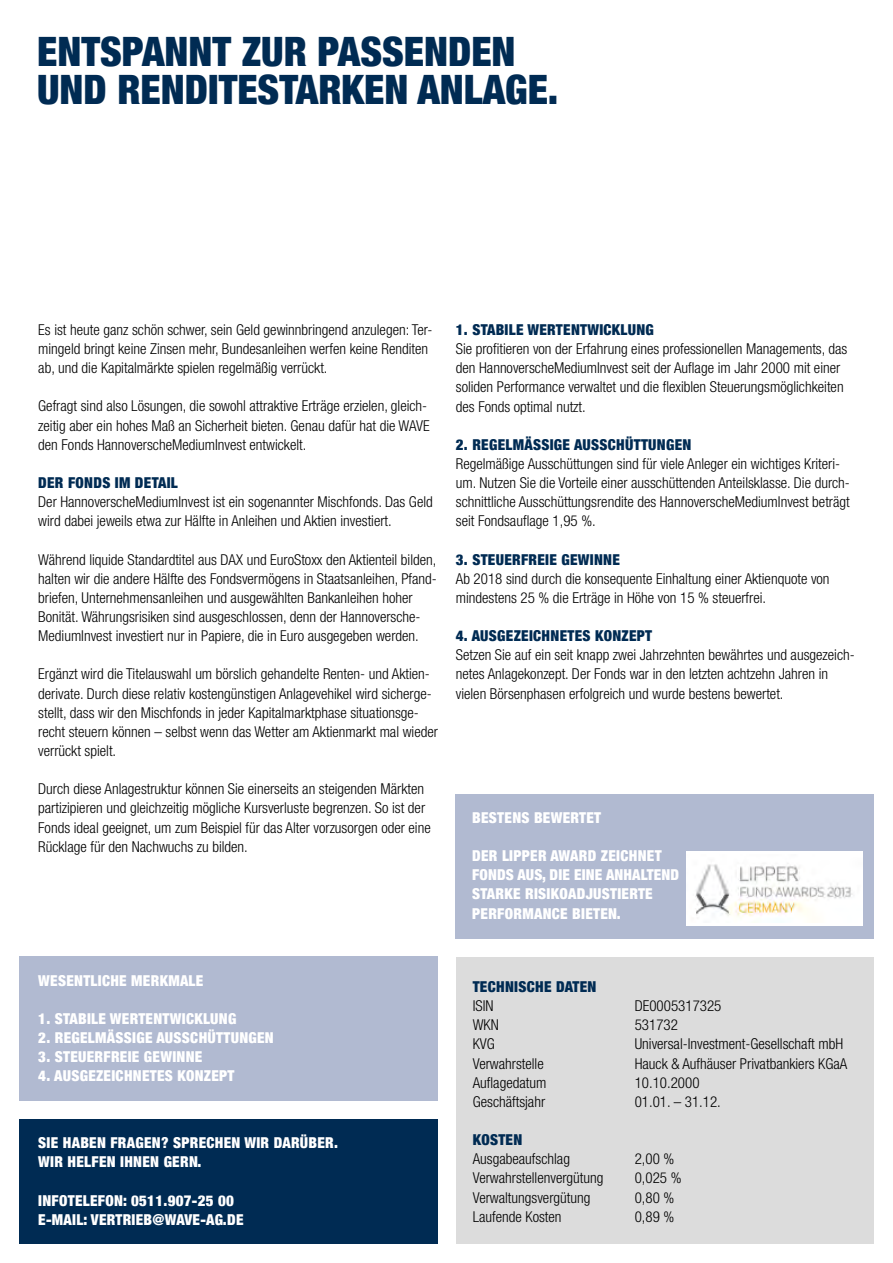
<style>
.page{position:relative;width:893px;height:1263px;background:#fff}
.page>*{position:absolute;margin:0;border:0;box-sizing:border-box;transform-origin:0 0}
.t1{font:900 condensed 40.5px/38.2px "Helvetica Neue";color:#002b53}
.t2{font:300 condensed 15px/19.2px "Helvetica Neue LT Pro";color:#000}
.t3{font:900 condensed 15px/19.2px "Helvetica Neue";letter-spacing:.02em;color:#fff}
.t4{font:900 condensed 15px "Helvetica Neue";letter-spacing:.02em;color:#002b53}
</style>
<div class="page">
<div style="left:19px;top:957px;width:419px;height:144px;background:#b1bad1"></div>
<div style="left:19px;top:1119px;width:419px;height:125px;background:#002b53"></div>
<div style="left:456px;top:957px;width:418px;height:286px;background:#dcdcdc"></div>
<div style="left:455px;top:794px;width:419px;height:144px;background:#b1bad1"></div>
<div style="left:686px;top:851px;width:176px;height:74px;background:#fff"></div>
<img style="left:695px;top:864px;width:158px;height:53px">
<h1 class="t1" style="left:37px;top:30px;width:523px">ENTSPANNT ZUR PASSENDEN<br>UND RENDITESTARKEN ANLAGE.</h1>
<p class="t2" style="left:38px;top:320px;width:396px">Es ist heute ganz schön schwer, sein Geld gewinnbringend anzulegen: Ter&shy;mingeld bringt keine Zinsen mehr, Bundesanleihen werfen keine Renditen ab, und die Kapitalmärkte spielen regelmäßig verrückt.</p>
<p class="t2" style="left:38px;top:396px;width:393px">Gefragt sind also Lösungen, die sowohl attraktive Erträge erzielen, gleich&shy;zeitig aber ein hohes Maß an Sicherheit bieten. Genau dafür hat die WAVE den Fonds HannoverscheMediumInvest entwickelt.</p>
<p class="t4" style="left:38px;top:470px;width:141px">DER FONDS IM DETAIL</p>
<p class="t2" style="left:38px;top:492px;width:396px">Der HannoverscheMediumInvest ist ein sogenannter Mischfonds. Das Geld wird dabei jeweils etwa zur Hälfte in Anleihen und Aktien investiert.</p>
<p class="t2" style="left:38px;top:549px;width:400px">Während liquide Standardtitel aus DAX und EuroStoxx den Aktienteil bilden, halten wir die andere Hälfte des Fondsvermögens in Staatsanleihen, Pfand&shy;briefen, Unternehmensanleihen und ausgewählten Bankanleihen hoher Bonität. Währungsrisiken sind ausgeschlossen, denn der Hannoversche-MediumInvest investiert nur in Papiere, die in Euro ausgegeben werden.</p>
<p class="t2" style="left:38px;top:664px;width:401px">Ergänzt wird die Titelauswahl um börslich gehandelte Renten- und Aktien&shy;derivate. Durch diese relativ kostengünstigen Anlagevehikel wird sicherge&shy;stellt, dass wir den Mischfonds in jeder Kapitalmarktphase situationsge&shy;recht steuern können – selbst wenn das Wetter am Aktienmarkt mal wieder verrückt spielt.</p>
<p class="t2" style="left:38px;top:779px;width:394px">Durch diese Anlagestruktur können Sie einerseits an steigenden Märkten partizipieren und gleichzeitig mögliche Kursverluste begrenzen. So ist der Fonds ideal geeignet, um zum Beispiel für das Alter vorzusorgen oder eine Rücklage für den Nachwuchs zu bilden.</p>
<p class="t4" style="left:456px;top:317px;width:200px">1. STABILE WERTENTWICKLUNG</p>
<p class="t2" style="left:456px;top:339px;width:393px">Sie profitieren von der Erfahrung eines professionellen Managements, das den HannoverscheMediumInvest seit der Auflage im Jahr 2000 mit einer soliden Performance verwaltet und die flexiblen Steuerungsmöglichkeiten des Fonds optimal nutzt.</p>
<p class="t4" style="left:456px;top:432px;width:237px">2. REGELMÄSSIGE AUSSCHÜTTUNGEN</p>
<p class="t2" style="left:456px;top:454px;width:396px">Regelmäßige Ausschüttungen sind für viele Anleger ein wichtiges Kriteri&shy;um. Nutzen Sie die Vorteile einer ausschüttenden Anteilsklasse. Die durch&shy;schnittliche Ausschüttungsrendite des HannoverscheMediumInvest beträgt seit Fondsauflage 1,95 %.</p>
<p class="t4" style="left:456px;top:547px;width:166px">3. STEUERFREIE GEWINNE</p>
<p class="t2" style="left:456px;top:569px;width:375px">Ab 2018 sind durch die konsequente Einhaltung einer Aktienquote von mindestens 25 % die Erträge in Höhe von 15 % steuerfrei.</p>
<p class="t4" style="left:456px;top:623px;width:198px">4. AUSGEZEICHNETES KONZEPT</p>
<p class="t2" style="left:456px;top:645px;width:400px">Setzen Sie auf ein seit knapp zwei Jahrzehnten bewährtes und ausgezeich&shy;netes Anlagekonzept. Der Fonds war in den letzten achtzehn Jahren in vielen Börsenphasen erfolgreich und wurde bestens bewertet.</p>
<p class="t3" style="left:472px;top:807px;width:130px">BESTENS BEWERTET</p>
<p class="t3" style="left:472px;top:845px;width:208px">DER LIPPER AWARD ZEICHNET<br>FONDS AUS, DIE EINE ANHALTEND<br>STARKE RISIKOADJUSTIERTE<br>PERFORMANCE BIETEN.</p>
<p class="t3" style="left:38px;top:970px;width:167px">WESENTLICHE MERKMALE</p>
<p class="t3" style="left:38px;top:1008px;width:200px">1. STABILE WERTENTWICKLUNG</p>
<p class="t3" style="left:38px;top:1027px;width:237px">2. REGELMÄSSIGE AUSSCHÜTTUNGEN</p>
<p class="t3" style="left:38px;top:1046px;width:166px">3. STEUERFREIE GEWINNE</p>
<p class="t3" style="left:38px;top:1065px;width:198px">4. AUSGEZEICHNETES KONZEPT</p>
<p class="t3" style="left:38px;top:1132px;width:301px">SIE HABEN FRAGEN? SPRECHEN WIR DARÜBER.<br>WIR HELFEN IHNEN GERN.</p>
<p class="t3" style="left:38px;top:1190px;width:207px">INFOTELEFON: 0511.907-25 00<br>E-MAIL: VERTRIEB@WAVE-AG.DE</p>
<p class="t4" style="left:473px;top:974px;width:125px">TECHNISCHE DATEN</p>
<p class="t2" style="left:473px;top:996px;width:22px">ISIN</p>
<p class="t2" style="left:635px;top:996px;width:88px">DE0005317325</p>
<p class="t2" style="left:473px;top:1015px;width:28px">WKN</p>
<p class="t2" style="left:635px;top:1015px;width:45px">531732</p>
<p class="t2" style="left:473px;top:1034px;width:24px">KVG</p>
<p class="t2" style="left:635px;top:1034px;width:210px">Universal-Investment-Gesellschaft mbH</p>
<p class="t2" style="left:473px;top:1053px;width:73px">Verwahrstelle</p>
<p class="t2" style="left:635px;top:1053px;width:214px">Hauck &amp; Aufhäuser Privatbankiers KGaA</p>
<p class="t2" style="left:473px;top:1073px;width:75px">Auflagedatum</p>
<p class="t2" style="left:635px;top:1073px;width:66px">10.10.2000</p>
<p class="t2" style="left:473px;top:1092px;width:74px">Geschäftsjahr</p>
<p class="t2" style="left:635px;top:1092px;width:88px">01.01. – 31.12.</p>
<p class="t4" style="left:473px;top:1127px;width:51px">KOSTEN</p>
<p class="t2" style="left:473px;top:1149px;width:99px">Ausgabeaufschlag</p>
<p class="t2" style="left:635px;top:1149px;width:41px">2,00 %</p>
<p class="t2" style="left:473px;top:1168px;width:132px">Verwahrstellenvergütung</p>
<p class="t2" style="left:635px;top:1168px;width:48px">0,025 %</p>
<p class="t2" style="left:473px;top:1187px;width:119px">Verwaltungsvergütung</p>
<p class="t2" style="left:635px;top:1187px;width:41px">0,80 %</p>
<p class="t2" style="left:473px;top:1207px;width:90px">Laufende Kosten</p>
<p class="t2" style="left:635px;top:1207px;width:41px">0,89 %</p>
</div>
